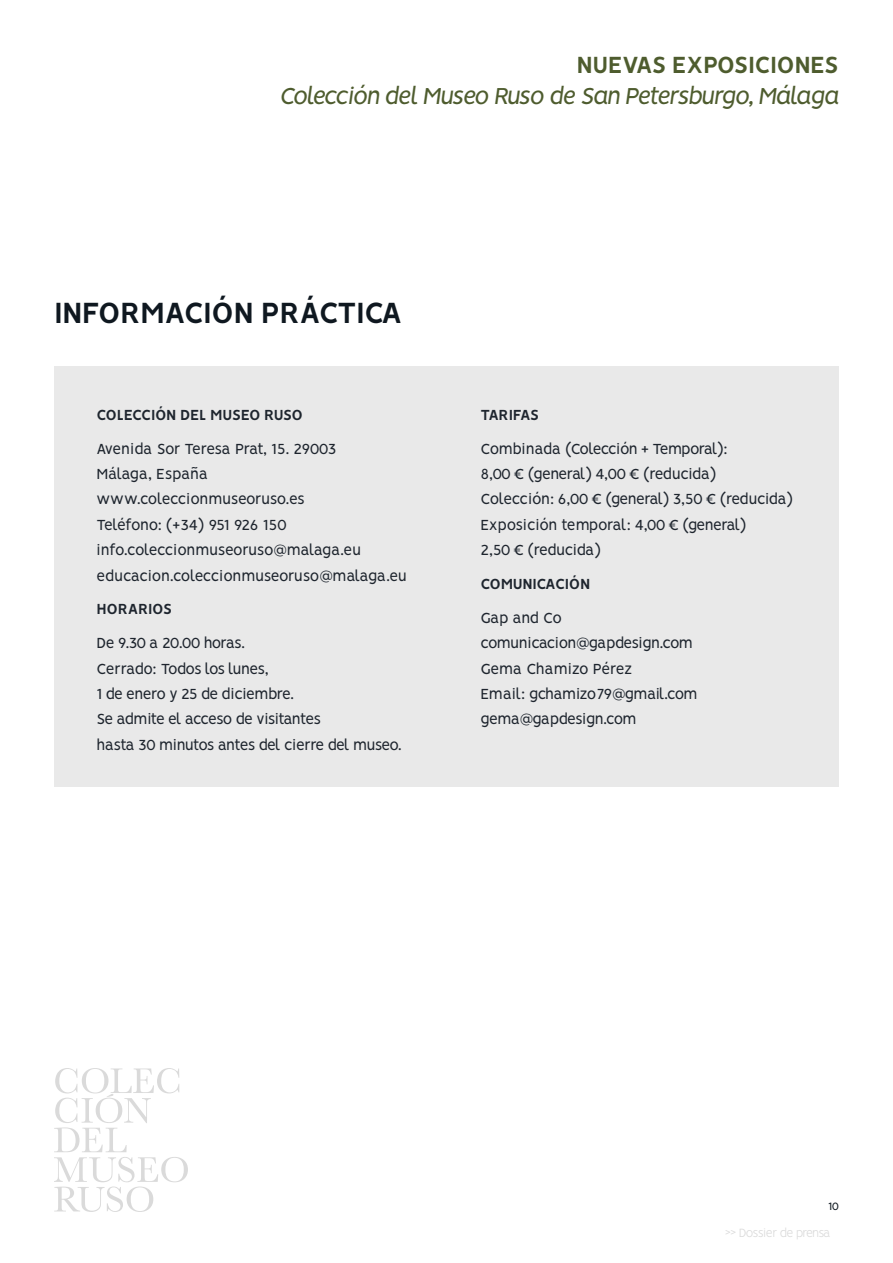
<style>
.page{position:relative;width:893px;height:1263px;background:#fff}
.page>*{position:absolute;margin:0;border:0;box-sizing:border-box;transform-origin:0 0}
.t1{font:700 33px "Vision";letter-spacing:-.025em;color:#0f1820}
.t2{font:700 26.4px "Vision";letter-spacing:-.025em;color:#4e5c2e}
.t3{font:italic 26.1px "Vision";letter-spacing:-.025em;color:#4e5c2e}
.t4{font:16.5px/25.3px "Vision";letter-spacing:-.03em;color:#1e252e}
.t5{font:16.5px/25.3px "Vision";letter-spacing:-.05em;color:#1e252e}
.t6{font:700 16.5px "Vision";letter-spacing:-.02em;color:#1e252e}
.t7{font:300 13.5px "Vision";letter-spacing:-.06em;color:#dadada}
.t8{font:12px "Vision";color:#0f1820}
</style>
<div class="page">
<svg style="left:54px;top:1068px;width:134px;height:144px"></svg>
<div style="left:54px;top:366px;width:785px;height:421px;background:#e9e9e9"></div>
<h2 class="t2" style="left:577px;top:49px;width:264px">NUEVAS EXPOSICIONES</h2>
<h3 class="t3" style="left:280px;top:80px;width:560px">Colección del Museo Ruso de San Petersburgo, Málaga</h3>
<h1 class="t1" style="left:54px;top:293px;width:350px">INFORMACIÓN PRÁCTICA</h1>
<p class="t6" style="left:97px;top:405px;width:208px">COLECCIÓN DEL MUSEO RUSO</p>
<p class="t4" style="left:97px;top:436px;width:312px">Avenida Sor Teresa Prat, 15. 29003<br>Málaga, España www.coleccionmuseoruso.es<br>Teléfono: (+34) 951 926 150 info.coleccionmuseoruso@malaga.eu educacion.coleccionmuseoruso@malaga.eu</p>
<p class="t6" style="left:97px;top:599px;width:77px">HORARIOS</p>
<p class="t5" style="left:97px;top:630px;width:307px">De 9.30 a 20.00 horas.<br>Cerrado: Todos los lunes,<br>1 de enero y 25 de diciembre.<br>Se admite el acceso de visitantes<br>hasta 30 minutos antes del cierre del museo.</p>
<p class="t6" style="left:480px;top:405px;width:60px">TARIFAS</p>
<p class="t4" style="left:480px;top:436px;width:314px">Combinada (Colección + Temporal):<br>8,00 € (general) 4,00 € (reducida)<br>Colección: 6,00 € (general) 3,50 € (reducida)<br>Exposición temporal: 4,00 € (general)<br>2,50 € (reducida)</p>
<p class="t6" style="left:480px;top:574px;width:111px">COMUNICACIÓN</p>
<p class="t4" style="left:480px;top:605px;width:218px">Gap and Co comunicacion@gapdesign.com<br>Gema Chamizo Pérez<br>Email: gchamizo79@gmail.com gema@gapdesign.com</p>
<p class="t8" style="left:828px;top:1199px;width:12px">10</p>
<p class="t7" style="left:725px;top:1225px;width:107px">&gt;&gt; Dossier de prensa</p>
</div>
